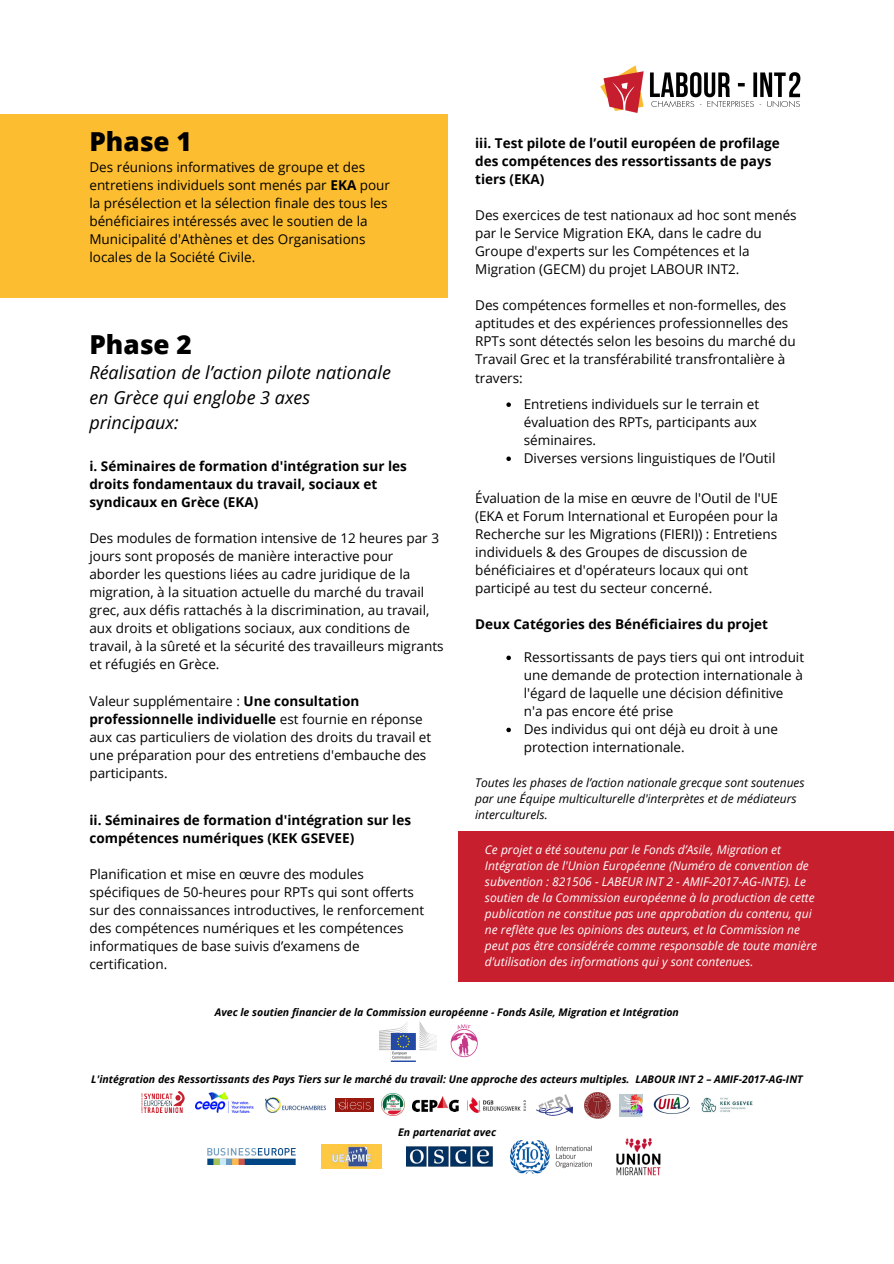
<style>
.page{position:relative;width:894px;height:1264px;background:#fff}
.page>*{position:absolute;margin:0;border:0;box-sizing:border-box;transform-origin:0 0}
.t1{font:800 26.1px "Open Sans";color:#000}
.t2{font:italic 18px/24.8px "Open Sans";color:#000}
.t3{font:13.5px/18px "Open Sans";color:#000}
.t4{font:700 13.5px/18px "Open Sans";color:#000}
.t5{font:italic 12px/16px "Open Sans";color:#fff}
.t6{font:italic 12px/16px "Open Sans";color:#000}
.t7{font:italic 700 10.5px "Open Sans";color:#000}
.s1{font-weight:700}
</style>
<div class="page">
<div style="left:0;top:114px;width:447px;height:184px;background:#fcbd30"></div>
<img style="left:379px;top:1021px;width:42px;height:40px">
<img style="left:414px;top:1024px;width:64px;height:33px">
<img style="left:141px;top:1091px;width:43px;height:21px">
<img style="left:195px;top:1092px;width:59px;height:20px">
<img style="left:265px;top:1097px;width:60px;height:15px">
<img style="left:335px;top:1098px;width:39px;height:13px">
<img style="left:381px;top:1093px;width:23px;height:22px">
<img style="left:413px;top:1096px;width:45px;height:15px">
<img style="left:467px;top:1097px;width:58px;height:15px">
<img style="left:536px;top:1094px;width:36px;height:21px">
<img style="left:584px;top:1092px;width:26px;height:26px">
<img style="left:619px;top:1094px;width:23px;height:22px">
<img style="left:653px;top:1094px;width:37px;height:20px">
<img style="left:701px;top:1097px;width:51px;height:15px">
<div style="left:458px;top:830px;width:435px;height:151px;background:#c71f2e"></div>
<img style="left:207px;top:1148px;width:88px;height:16px">
<img style="left:321px;top:1144px;width:60px;height:24px">
<img style="left:406px;top:1146px;width:86px;height:20px">
<img style="left:510px;top:1140px;width:81px;height:32px">
<img style="left:616px;top:1138px;width:44px;height:37px">
<img style="left:600px;top:65px;width:201px;height:48px">
<svg style="left:506px;top:655px;width:5px;height:5px"></svg>
<svg style="left:506px;top:727px;width:5px;height:5px"></svg>
<svg style="left:506px;top:402px;width:5px;height:5px"></svg>
<svg style="left:506px;top:456px;width:5px;height:5px"></svg>
<p class="t1" style="left:89px;top:123px;width:104px">Phase 1</p>
<p class="t3" style="left:89px;top:157px;width:302px">Des réunions informatives de groupe et des entretiens individuels sont menés par <span class="s1">EKA</span> pour la présélection et la sélection finale des tous les bénéficiaires intéressés avec le soutien de la Municipalité d'Athènes et des Organisations locales de la Société Civile.</p>
<p class="t1" style="left:89px;top:326px;width:104px">Phase 2</p>
<p class="t2" style="left:89px;top:359px;width:303px">Réalisation de l’action pilote nationale en Grèce qui englobe 3 axes principaux:</p>
<p class="t4" style="left:89px;top:457px;width:319px">i. Séminaires de formation d'intégration sur les droits fondamentaux du travail, sociaux et syndicaux en Grèce (EKA)</p>
<p class="t3" style="left:89px;top:529px;width:355px">Des modules de formation intensive de 12 heures par 3 jours sont proposés de manière interactive pour aborder les questions liées au cadre juridique de la migration, à la situation actuelle du marché du travail grec, aux défis rattachés à la discrimination, au travail, aux droits et obligations sociaux, aux conditions de travail, à la sûreté et la sécurité des travailleurs migrants et réfugiés en Grèce.</p>
<p class="t3" style="left:89px;top:691px;width:343px">Valeur supplémentaire : <span class="s1">Une consultation professionnelle individuelle</span> est fournie en réponse aux cas particuliers de violation des droits du travail et une préparation pour des entretiens d'embauche des participants.</p>
<p class="t4" style="left:89px;top:810px;width:323px">ii. Séminaires de formation d'intégration sur les compétences numériques (KEK GSEVEE)</p>
<p class="t3" style="left:89px;top:864px;width:336px">Planification et mise en œuvre des modules spécifiques de 50-heures pour RPTs qui sont offerts sur des connaissances introductives, le renforcement des compétences numériques et les compétences informatiques de base suivis d’examens de certification.</p>
<p class="t4" style="left:475px;top:134px;width:306px">iii. Test pilote de l’outil européen de profilage des compétences des ressortissants de pays tiers (EKA)</p>
<p class="t3" style="left:475px;top:206px;width:323px">Des exercices de test nationaux ad hoc sont menés par le Service Migration EKA, dans le cadre du Groupe d'experts sur les Compétences et la Migration (GECM) du projet LABOUR INT2.</p>
<p class="t3" style="left:475px;top:296px;width:322px">Des compétences formelles et non-formelles, des aptitudes et des expériences professionnelles des RPTs sont détectés selon les besoins du marché du Travail Grec et la transférabilité transfrontalière à travers:</p>
<p class="t3" style="left:523px;top:395px;width:237px">Entretiens individuels sur le terrain et évaluation des RPTs, participants aux séminaires.</p>
<p class="t3" style="left:523px;top:449px;width:253px">Diverses versions linguistiques de l’Outil</p>
<p class="t3" style="left:475px;top:488px;width:304px">Évaluation de la mise en œuvre de l'Outil de l'UE (EKA et Forum International et Européen pour la Recherche sur les Migrations (FIERI)) : Entretiens individuels &amp; des Groupes de discussion de bénéficiaires et d'opérateurs locaux qui ont participé au test du secteur concerné.</p>
<p class="t4" style="left:475px;top:615px;width:294px">Deux Catégories des Bénéficiaires du projet</p>
<p class="t3" style="left:523px;top:648px;width:282px">Ressortissants de pays tiers qui ont introduit une demande de protection internationale à l'égard de laquelle une décision définitive n'a pas encore été prise</p>
<p class="t3" style="left:523px;top:720px;width:255px">Des individus qui ont déjà eu droit à une protection internationale.</p>
<p class="t6" style="left:475px;top:774px;width:331px">Toutes les phases de l’action nationale grecque sont soutenues par une Équipe multiculturelle d'interprètes et de médiateurs interculturels.</p>
<p class="t5" style="left:485px;top:841px;width:333px">Ce projet a été soutenu par le Fonds d’Asile, Migration et Intégration de l'Union Européenne (Numéro de convention de subvention : 821506 - LABEUR INT 2 - AMIF-2017-AG-INTE). Le soutien de la Commission européenne à la production de cette publication ne constitue pas une approbation du contenu, qui ne reflète que les opinions des auteurs, et la Commission ne peut pas être considérée comme responsable de toute manière d’utilisation des informations qui y sont contenues.</p>
<p class="t7" style="left:215px;top:1004px;width:465px">Avec le soutien financier de la Commission européenne - Fonds Asile, Migration et Intégration</p>
<p class="t7" style="left:91px;top:1071px;width:713px">L'intégration des Ressortissants des Pays Tiers sur le marché du travail: Une approche des acteurs multiples. LABOUR INT 2 – AMIF-2017-AG-INT</p>
<p class="t7" style="left:398px;top:1124px;width:99px">En partenariat avec</p>
</div>
